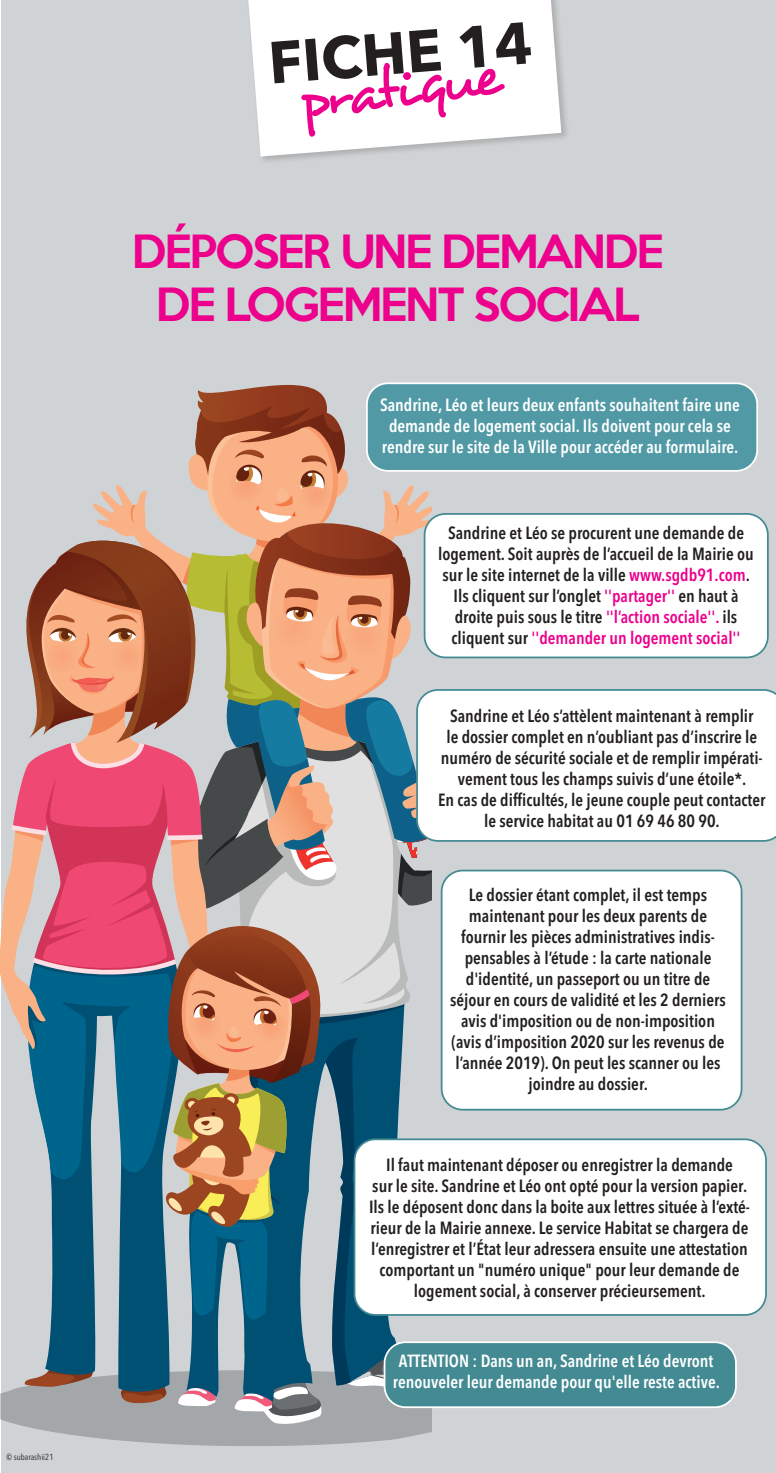
<style>
.page{position:relative;width:776px;height:1473px;background:#fff}
.page>*{position:absolute;margin:0;border:0;box-sizing:border-box;transform-origin:0 0}
.t1{font:58.8px "Desyrel";color:#ec008c}
.t2{font:700 58.62px "Avenir Next LT Pro";color:#231f20}
.t3{font:500 41.82px "Keep Calm";letter-spacing:-.05em;color:#ec008c}
.t4{font:600 condensed 17.5px/21px "Avenir Next LT Pro";color:#231f20;text-align:center}
.t5{font:600 condensed 17.5px/21px "Avenir Next LT Pro";color:#fff;text-align:center}
.t6{font:condensed 8.75px "Avenir Next LT Pro";color:#231f20}
.s1{color:#ec008c}
</style>
<div class="page">
<div style="left:1px;top:0;width:775px;height:1473px;background:#d0d3d5"></div>
<div style="left:241px;top:0;width:329px;height:165px;background:#231f20;opacity:.2"></div>
<svg style="left:248px;top:0;width:313px;height:157px;background:#f8f9f9"></svg>
<svg style="left:0;top:385px;width:432px;height:1061px"></svg>
<div style="left:354px;top:1139px;width:412px;height:176px;background:#fff;border-radius:21px"></div>
<div style="left:354px;top:1138px;width:413px;height:178px;border:2px solid #438a93;border-radius:21px"></div>
<div style="left:441px;top:871px;width:300px;height:239px;background:#fff;border-radius:21px"></div>
<div style="left:441px;top:870px;width:301px;height:241px;border:2px solid #438a93;border-radius:21px"></div>
<div style="left:416px;top:689px;width:360px;height:153px;background:#fff"></div>
<div style="left:424px;top:514px;width:344px;height:143px;background:#fff;border-radius:21px"></div>
<div style="left:424px;top:513px;width:344px;height:145px;border:2px solid #438a93;border-radius:21px"></div>
<div style="left:384px;top:1342px;width:352px;height:65px;background:#438a93;border-radius:21px"></div>
<div style="left:384px;top:1341px;width:353px;height:67px;border:2px solid #fff;border-radius:21px"></div>
<div style="left:367px;top:383px;width:390px;height:88px;background:#519aa5;border-radius:21px"></div>
<div style="left:366px;top:382px;width:392px;height:90px;border:2px solid #fff;border-radius:21px"></div>
<p class="t6" style="left:7px;top:1452px;width:48px">© subarashii21</p>
<p class="t2" style="left:266px;top:27px;width:265px;rotate:-4deg">FICHE 14</p>
<p class="t1" style="left:295px;top:64px;width:203px;rotate:-7deg">pratique</p>
<p class="t3" style="left:132px;top:216px;width:533px">DÉPOSER UNE DEMANDE</p>
<p class="t3" style="left:156px;top:268px;width:485px">DE LOGEMENT SOCIAL</p>
<p class="t5" style="left:380px;top:395px;width:361px">Sandrine, Léo et leurs deux enfants souhaitent faire une demande de logement social. Ils doivent pour cela se rendre sur le site de la Ville pour accéder au formulaire.</p>
<p class="t4" style="left:438px;top:523px;width:317px">Sandrine et Léo se procurent une demande de logement. Soit auprès de l’accueil de la Mairie ou sur le site internet de la ville <span class="s1">www.sgdb91.com</span>.</p>
<p class="t4" style="left:451px;top:586px;width:290px;text-align:left">Ils cliquent sur l’onglet <span class="s1">''partager''</span> en haut à droite puis sous le titre <span class="s1">''l’action sociale''.</span> ils cliquent sur <span class="s1">''demander un logement social''</span></p>
<p class="t4" style="left:438px;top:706px;width:329px">Sandrine et Léo s’attèlent maintenant à remplir<br>le dossier complet en n’oubliant pas d’inscrire le numéro de sécurité sociale et de remplir impérati&shy;vement tous les champs suivis d’une étoile*.<br>En cas de difficultés, le jeune couple peut contacter le service habitat au 01 69 46 80 90.</p>
<p class="t4" style="left:450px;top:885px;width:277px">Le dossier étant complet, il est temps maintenant pour les deux parents de fournir les pièces administratives indis&shy;pensables à l’étude : la carte nationale d'identité, un passeport ou un titre de séjour en cours de validité et les 2 derniers avis d'imposition ou de non-imposition (avis d’imposition 2020 sur les revenus de l’année 2019). On peut les scanner ou les joindre au dossier.</p>
<p class="t4" style="left:369px;top:1155px;width:382px">Il faut maintenant déposer ou enregistrer la demande<br>sur le site. Sandrine et Léo ont opté pour la version papier.<br>Ils le déposent donc dans la boite aux lettres située à l’exté&shy;rieur de la Mairie annexe. Le service Habitat se chargera de l’enregistrer et l’État leur adressera ensuite une attestation comportant un "numéro unique" pour leur demande de logement social, à conserver précieursement.</p>
<p class="t5" style="left:393px;top:1350px;width:328px">ATTENTION : Dans un an, Sandrine et Léo devront renouveler leur demande pour qu'elle reste active.</p>
</div>
